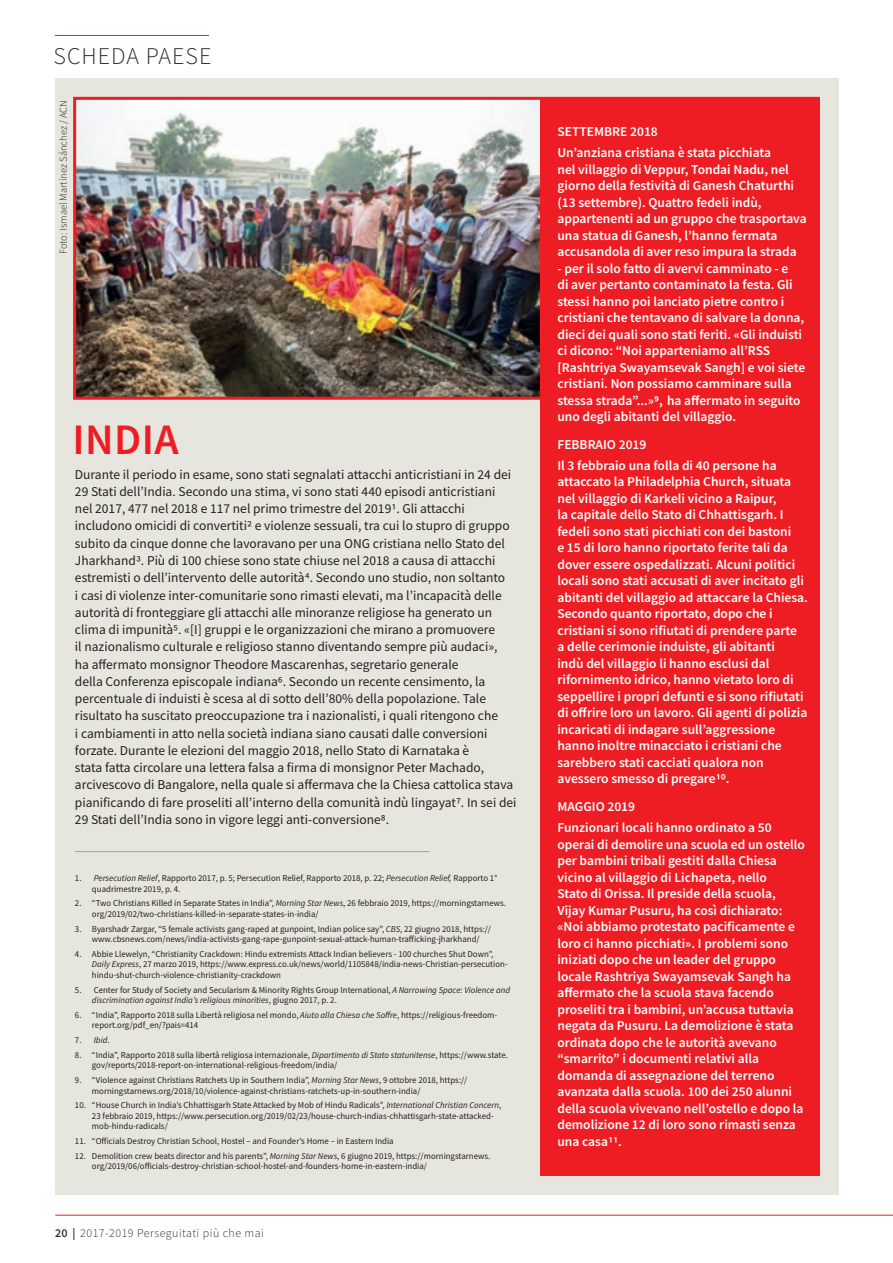
<style>
.page{position:relative;width:893px;height:1263px;background:#fff}
.page>*{position:absolute;margin:0;border:0;box-sizing:border-box;transform-origin:0 0}
.t1{font:600 43.5px "Source Sans Pro";letter-spacing:.01em;color:#ee1d23}
.t2{font:300 24px "Source Sans Pro";letter-spacing:.04em;color:#312f30}
.t3{font:600 13.5px/16.5px "Source Sans Pro";color:#fff}
.t4{font:13.5px/17.2px "Source Sans Pro";color:#231f20}
.t5{font:300 12px "Source Sans Pro";letter-spacing:.04em;color:#312f30}
.t6{font:300 10.5px "Source Sans Pro";color:#231f20}
.t7{font:9px/10.5px "Source Sans Pro";color:#231f20}
.t8{font:italic 9px "Source Sans Pro";color:#231f20}
.s1{font-style:italic}
.s2{font-style:normal}
.s3{font-weight:600}
</style>
<div class="page">
<hr style="left:55px;top:1215px;width:838px;height:1px;background:#ee1d23">
<div style="left:55px;top:79px;width:783px;height:1116px;background:#e7e6de"></div>
<img style="left:77px;top:101px;width:463px;height:295px">
<div style="left:73px;top:97px;width:747px;height:303px;border:3px solid #ee1d23"></div>
<hr style="left:75px;top:851px;width:354px;height:1px;background:#9d9fa2">
<div style="left:540px;top:99px;width:280px;height:1077px;background:#ee1d23"></div>
<hr style="left:55px;top:35px;width:154px;height:1px;background:#ee1d23">
<h2 class="t2" style="left:54px;top:41px;width:159px">SCHEDA PAESE</h2>
<p class="t6" style="left:57px;top:254px;width:156px;rotate:-90deg">Foto: Ismael Martínez Sánchez / ACN</p>
<h1 class="t1" style="left:73px;top:411px;width:108px">INDIA</h1>
<p class="t4" style="left:75px;top:465px;width:443px">Durante il periodo in esame, sono stati segnalati attacchi anticristiani in 24 dei 29 Stati dell’India. Secondo una stima, vi sono stati 440 episodi anticristiani<br>nel 2017, 477 nel 2018 e 117 nel primo trimestre del 20191. Gli attacchi includono omicidi di convertiti2 e violenze sessuali, tra cui lo stupro di gruppo subito da cinque donne che lavoravano per una ONG cristiana nello Stato del Jharkhand3. Più di 100 chiese sono state chiuse nel 2018 a causa di attacchi estremisti o dell’intervento delle autorità4. Secondo uno studio, non soltanto<br>i casi di violenze inter-comunitarie sono rimasti elevati, ma l’incapacità delle autorità di fronteggiare gli attacchi alle minoranze religiose ha generato un clima di impunità5. «[I] gruppi e le organizzazioni che mirano a promuovere<br>il nazionalismo culturale e religioso stanno diventando sempre più audaci»,<br>ha affermato monsignor Theodore Mascarenhas, segretario generale<br>della Conferenza episcopale indiana6. Secondo un recente censimento, la percentuale di induisti è scesa al di sotto dell’80% della popolazione. Tale risultato ha suscitato preoccupazione tra i nazionalisti, i quali ritengono che<br>i cambiamenti in atto nella società indiana siano causati dalle conversioni forzate. Durante le elezioni del maggio 2018, nello Stato di Karnataka è<br>stata fatta circolare una lettera falsa a firma di monsignor Peter Machado, arcivescovo di Bangalore, nella quale si affermava che la Chiesa cattolica stava pianificando di fare proseliti all’interno della comunità indù lingayat7. In sei dei 29 Stati dell’India sono in vigore leggi anti-conversione8.</p>
<p class="t7" style="left:92px;top:873px;width:407px;text-indent:-17px">1. <span class="s1">Persecution Relief</span>, Rapporto 2017, p. 5; Persecution Relief, Rapporto 2018, p. 22; <span class="s1">Persecution Relief,</span> Rapporto 1° quadrimestre 2019, p. 4.</p>
<p class="t7" style="left:92px;top:898px;width:416px;text-indent:-17px">2. “Two Christians Killed in Separate States in India”, <span class="s1">Morning Star News</span>, 26 febbraio 2019, https://morningstarnews. org/2019/02/two-christians-killed-in-separate-states-in-india/</p>
<p class="t7" style="left:92px;top:923px;width:401px;text-indent:-17px">3. Byarshadr Zargar, “5 female activists gang-raped at gunpoint, Indian police say”, <span class="s1">CBS</span>, 22 giugno 2018, https:// www.cbsnews.com/news/india-activists-gang-rape-gunpoint-sexual-attack-human-trafficking-jharkhand/</p>
<p class="t7" style="left:92px;top:948px;width:417px;text-indent:-17px">4. Abbie Llewelyn, “Christianity Crackdown: Hindu extremists Attack Indian believers - 100 churches Shut Down”,<br><span class="s1">Daily Express</span>, 27 marzo 2019, https://www.express.co.uk/news/world/1105848/india-news-Christian-persecution&shy;hindu-shut-church-violence-christianity-crackdown</p>
<p class="t7" style="left:92px;top:984px;width:420px;text-indent:-17px">5. Center for Study of Society and Secularism &amp; Minority Rights Group International, <span class="s1">A Narrowing Space: Violence and discrimination against India’s religious minorities</span>, giugno 2017, p. 2.</p>
<p class="t7" style="left:92px;top:1010px;width:407px;text-indent:-17px">6. “India”, Rapporto 2018 sulla Libertà religiosa nel mondo, <span class="s1">Aiuto alla Chiesa che Soffre</span>, https://religious-freedom&shy;report.org/pdf_en/?pais=414</p>
<p class="t8" style="left:75px;top:1034px;width:36px"><span class="s2">7.</span> Ibid<span class="s2">.</span></p>
<p class="t7" style="left:92px;top:1050px;width:417px;text-indent:-17px">8. “India”, Rapporto 2018 sulla libertà religiosa internazionale, <span class="s1">Dipartimento di Stato statunitense</span>, https://www.state. gov/reports/2018-report-on-international-religious-freedom/india/</p>
<p class="t7" style="left:92px;top:1075px;width:377px;text-indent:-17px">9. “Violence against Christians Ratchets Up in Southern India”, <span class="s1">Morning Star News</span>, 9 ottobre 2018, https:// morningstarnews.org/2018/10/violence-against-christians-ratchets-up-in-southern-india/</p>
<p class="t7" style="left:92px;top:1100px;width:411px;text-indent:-17px">10. “House Church in India’s Chhattisgarh State Attacked by Mob of Hindu Radicals”, <span class="s1">International Christian Concern</span>,<br>23 febbraio 2019, https://www.persecution.org/2019/02/23/house-church-indias-chhattisgarh-state-attacked&shy;mob-hindu-radicals/</p>
<p class="t7" style="left:75px;top:1136px;width:320px">11. “Officials Destroy Christian School, Hostel – and Founder’s Home – in Eastern India</p>
<p class="t7" style="left:92px;top:1151px;width:400px;text-indent:-17px">12. Demolition crew beats director and his parents”, <span class="s1">Morning Star News</span>, 6 giugno 2019, https://morningstarnews. org/2019/06/officials-destroy-christian-school-hostel-and-founders-home-in-eastern-india/</p>
<p class="t5" style="left:55px;top:1225px;width:210px"><span class="s3">20 |</span> 2017-2019 Perseguitati più che mai</p>
<p class="t3" style="left:557px;top:121px;width:215px;line-height:20.7px">SETTEMBRE 2018<br>Un’anziana cristiana è stata picchiata</p>
<p class="t3" style="left:557px;top:161px;width:251px">nel villaggio di Veppur, Tondai Nadu, nel giorno della festività di Ganesh Chaturthi (13 settembre). Quattro fedeli indù, appartenenti ad un gruppo che trasportava una statua di Ganesh, l’hanno fermata accusandola di aver reso impura la strada</p>
<p class="t3" style="left:557px;top:260px;width:249px">- per il solo fatto di avervi camminato - e<br>di aver pertanto contaminato la festa. Gli stessi hanno poi lanciato pietre contro i cristiani che tentavano di salvare la donna, dieci dei quali sono stati feriti. «Gli induisti ci dicono: “Noi apparteniamo all’RSS [Rashtriya Swayamsevak Sangh] e voi siete cristiani. Non possiamo camminare sulla stessa strada”...»9, ha affermato in seguito uno degli abitanti del villaggio.</p>
<p class="t3" style="left:557px;top:434px;width:221px;line-height:20.7px">FEBBRAIO 2019<br>Il 3 febbraio una folla di 40 persone ha</p>
<p class="t3" style="left:557px;top:474px;width:252px">attaccato la Philadelphia Church, situata nel villaggio di Karkeli vicino a Raipur,<br>la capitale dello Stato di Chhattisgarh. I fedeli sono stati picchiati con dei bastoni<br>e 15 di loro hanno riportato ferite tali da dover essere ospedalizzati. Alcuni politici locali sono stati accusati di aver incitato gli abitanti del villaggio ad attaccare la Chiesa.<br>Secondo quanto riportato, dopo che i cristiani si sono rifiutati di prendere parte<br>a delle cerimonie induiste, gli abitanti<br>indù del villaggio li hanno esclusi dal rifornimento idrico, hanno vietato loro di seppellire i propri defunti e si sono rifiutati di offrire loro un lavoro. Gli agenti di polizia incaricati di indagare sull’aggressione hanno inoltre minacciato i cristiani che sarebbero stati cacciati qualora non avessero smesso di pregare10.</p>
<p class="t3" style="left:557px;top:796px;width:216px;line-height:20.7px">MAGGIO 2019<br>Funzionari locali hanno ordinato a 50</p>
<p class="t3" style="left:557px;top:836px;width:249px">operai di demolire una scuola ed un ostello per bambini tribali gestiti dalla Chiesa vicino al villaggio di Lichapeta, nello<br>Stato di Orissa. Il preside della scuola, Vijay Kumar Pusuru, ha così dichiarato: «Noi abbiamo protestato pacificamente e loro ci hanno picchiati». I problemi sono iniziati dopo che un leader del gruppo locale Rashtriya Swayamsevak Sangh ha affermato che la scuola stava facendo proseliti tra i bambini, un’accusa tuttavia negata da Pusuru. La demolizione è stata ordinata dopo che le autorità avevano “smarrito” i documenti relativi alla domanda di assegnazione del terreno avanzata dalla scuola. 100 dei 250 alunni della scuola vivevano nell’ostello e dopo la demolizione 12 di loro sono rimasti senza una casa11.</p>
</div>
